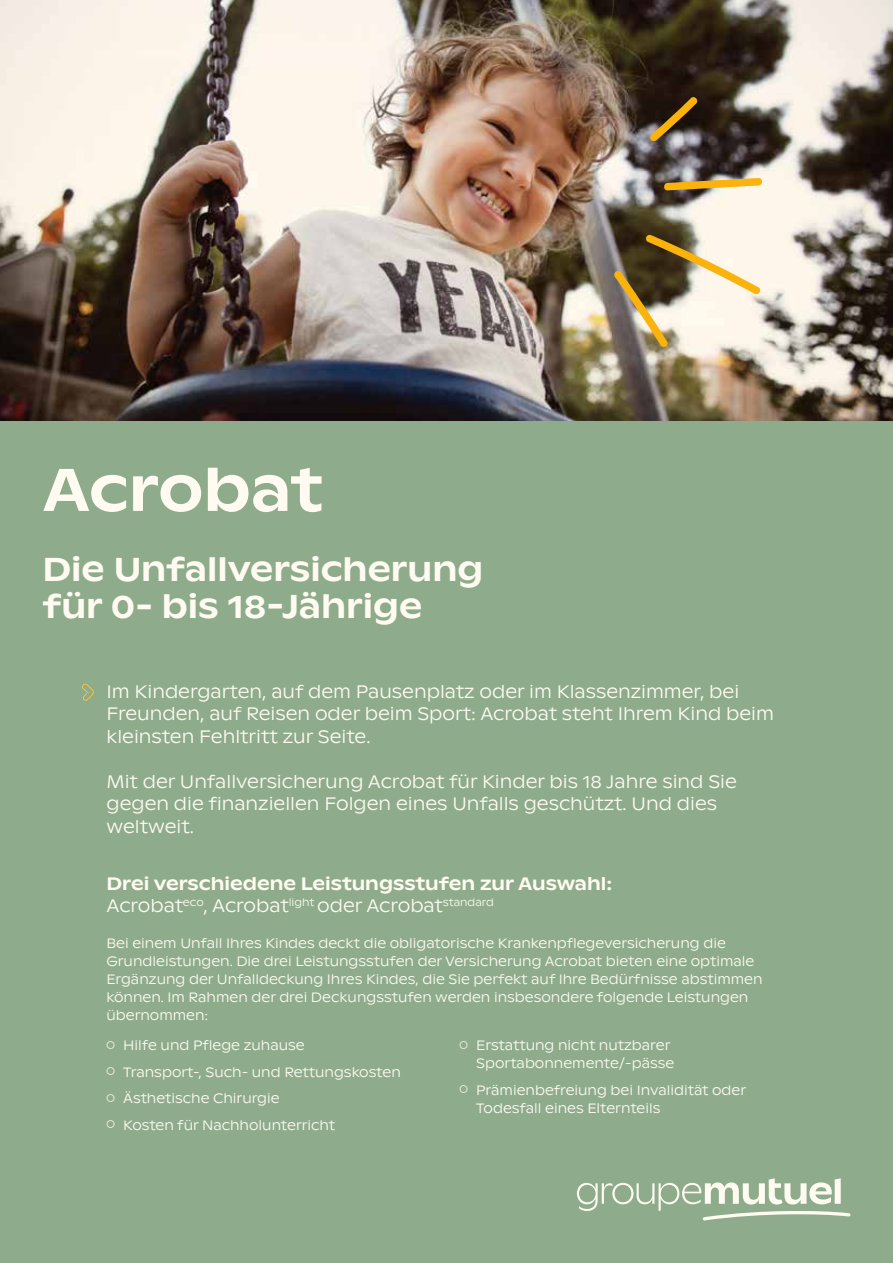
<style>
.page{position:relative;width:893px;height:1263px;background:#8eac8c}
.page>*{position:absolute;margin:0;border:0;box-sizing:border-box;transform-origin:0 0}
.t1{font:500 60px "ABC Ginto Nord";letter-spacing:-.005em;color:#fffbf1}
.t2{font:500 33px/37.5px "ABC Ginto Nord";color:#fffbf1}
.t3{font:300 18px/22.5px "ABC Ginto Nord";color:#fffbf1}
.t4{font:500 18px/22.5px "ABC Ginto Nord";color:#fffbf1}
.t5{font:300 13.5px/18px "ABC Ginto Nord";color:#fffbf1}
.s1{font-weight:300}
.s2{font-size:12px}
</style>
<div class="page">
<img style="left:0;top:0;width:893px;height:421px">
<svg style="left:650px;top:95px;width:49px;height:46px;background:#604b28"></svg>
<svg style="left:663px;top:178px;width:100px;height:13px"></svg>
<svg style="left:613px;top:235px;width:150px;height:114px;background:#bcae92"></svg>
<svg style="left:577px;top:1178px;width:273px;height:42px"></svg>
<svg style="left:82px;top:683px;width:12px;height:18px"></svg>
<h1 class="t1" style="left:43px;top:453px;width:282px">Acrobat</h1>
<h2 class="t2" style="left:43px;top:550px;width:442px">Die Unfallversicherung für 0- bis 18-Jährige</h2>
<h3 class="t3" style="left:107px;top:680px;width:669px">Im Kindergarten, auf dem Pausenplatz oder im Klassenzimmer, bei<br>Freunden, auf Reisen oder beim Sport: Acrobat steht Ihrem Kind beim kleinsten Fehltritt zur Seite.</h3>
<h3 class="t3" style="left:107px;top:770px;width:632px">Mit der Unfallversicherung Acrobat für Kinder bis 18 Jahre sind Sie gegen die finanziellen Folgen eines Unfalls geschützt. Und dies weltweit.</h3>
<h3 class="t4" style="left:107px;top:872px;width:507px">Drei verschiedene Leistungsstufen zur Auswahl:<br><span class="s1">Acrobat</span><sup>eco</sup><span class="s1">, Acrobat</span><sup>light</sup> <span class="s1">oder Acrobat</span><sup>standard</sup></h3>
<p class="t5" style="left:107px;top:934px;width:657px">Bei einem Unfall Ihres Kindes deckt die obligatorische Krankenpflegeversicherung die Grundleistungen. Die drei Leistungsstufen der Versicherung Acrobat bieten eine optimale Ergänzung der Unfalldeckung Ihres Kindes, die Sie perfekt auf Ihre Bedürfnisse abstimmen können. Im Rahmen der drei Deckungsstufen werden insbesondere folgende Leistungen übernommen:</p>
<p class="t5" style="left:106px;top:1036px;width:200px"><span class="s2">○</span> Hilfe und Pflege zuhause</p>
<p class="t5" style="left:106px;top:1063px;width:296px"><span class="s2">○</span> Transport-, Such- und Rettungskosten</p>
<p class="t5" style="left:106px;top:1089px;width:175px"><span class="s2">○</span> Ästhetische Chirurgie</p>
<p class="t5" style="left:106px;top:1116px;width:230px"><span class="s2">○</span> Kosten für Nachholunterricht</p>
<p class="t5" style="left:459px;top:1036px;width:217px;text-align:right"><span class="s2">○</span> Erstattung nicht nutzbarer<br>Sportabonnemente/-pässe</p>
<p class="t5" style="left:476px;top:1081px;width:271px;text-indent:-17px"><span class="s2">○</span> Prämienbefreiung bei Invalidität oder<br>Todesfall eines Elternteils</p>
</div>
